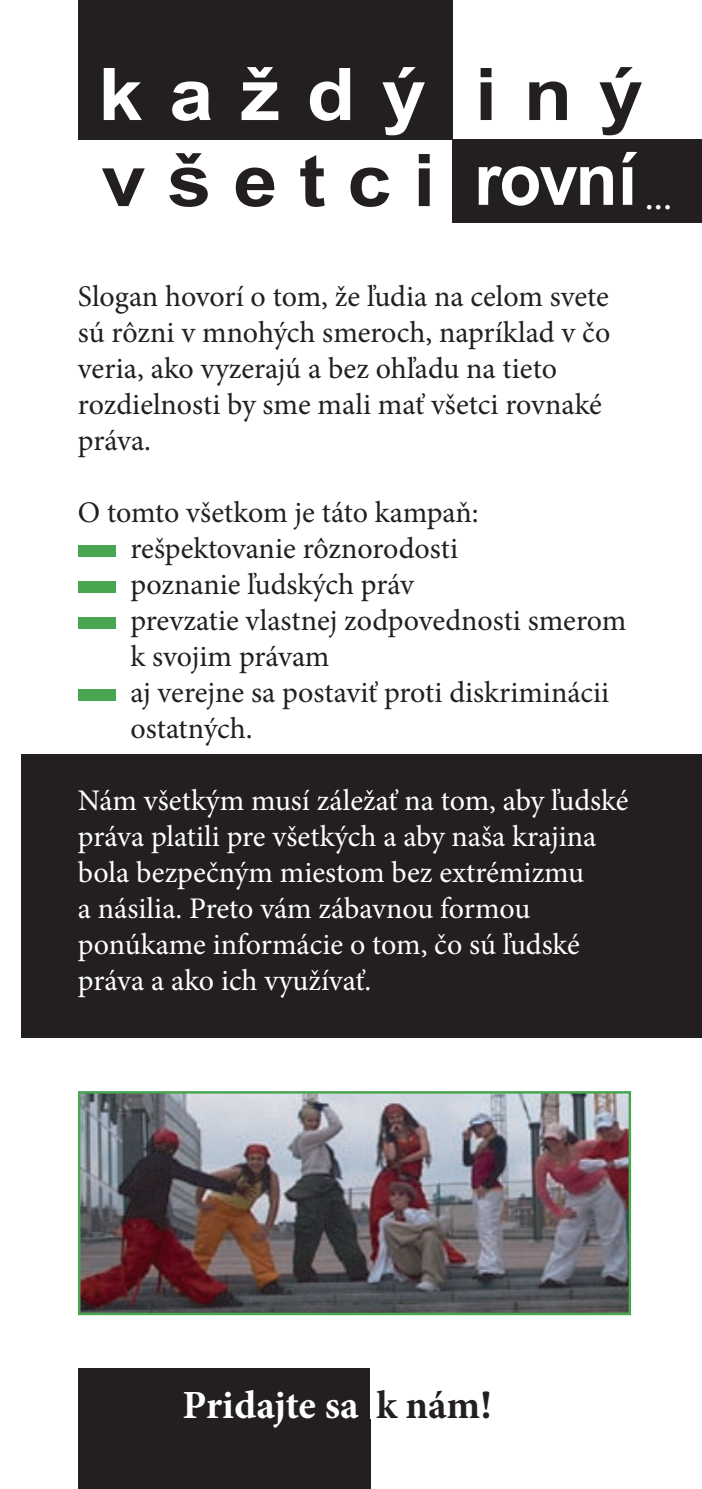
<style>
.page{position:relative;width:702px;height:1489px;background:#fff}
.page>*{position:absolute;margin:0;border:0;box-sizing:border-box;transform-origin:0 0}
.t1{font:700 40px "Minion Pro";color:#fff}
.t2{font:40px "Minion Pro";color:#fff}
.t3{font:30px/36px "Minion Pro";color:#231f20}
.t4{font:30px/36px "Minion Pro";color:#fff}
.s1{color:#231f20}
</style>
<div class="page">
<div style="left:78px;top:1368px;width:292px;height:120px;background:#231f20"></div>
<div style="left:21px;top:754px;width:681px;height:283px;background:#231f20"></div>
<img style="left:81px;top:1094px;width:547px;height:217px">
<div style="left:78px;top:1091px;width:553px;height:223px;border:2px solid #48a650"></div>
<div style="left:78px;top:0;width:374px;height:64px;background:#231f20"></div>
<div style="left:452px;top:139px;width:250px;height:83px;background:#231f20"></div>
<svg style="left:102px;top:153px;width:327px;height:54px"></svg>
<svg style="left:478px;top:152px;width:159px;height:54px"></svg>
<div style="left:78px;top:57px;width:374px;height:83px;background:#231f20"></div>
<svg style="left:104px;top:67px;width:321px;height:68px"></svg>
<svg style="left:480px;top:67px;width:161px;height:68px"></svg>
<div style="left:78px;top:544px;width:37px;height:12px;background:#48a650"></div>
<div style="left:78px;top:580px;width:37px;height:12px;background:#48a650"></div>
<div style="left:78px;top:616px;width:37px;height:12px;background:#48a650"></div>
<div style="left:78px;top:688px;width:37px;height:12px;background:#48a650"></div>
<p class="t2" style="left:644px;top:170px;width:29px">...</p>
<p class="t3" style="left:78px;top:278px;width:533px">Slogan hovorí o tom, že ľudia na celom svete sú rôzni v mnohých smeroch, napríklad v čo veria, ako vyzerajú a bez ohľadu na tieto rozdielnosti by sme mali mať všetci rovnaké práva.</p>
<p class="t3" style="left:130px;top:494px;width:497px;text-indent:-52px">O tomto všetkom je táto kampaň: rešpektovanie rôznorodosti<br>poznanie ľudských práv<br>prevzatie vlastnej zodpovednosti smerom k svojim právam<br>aj verejne sa postaviť proti diskriminácii ostatných.</p>
<p class="t4" style="left:78px;top:782px;width:552px">Nám všetkým musí záležať na tom, aby ľudské práva platili pre všetkých a aby naša krajina bola bezpečným miestom bez extrémizmu<br>a násilia. Preto vám zábavnou formou ponúkame informácie o tom, čo sú ľudské práva a ako ich využívať.</p>
<p class="t1" style="left:183px;top:1376px;width:310px">Pridajte sa <span class="s1">k nám!</span></p>
</div>
